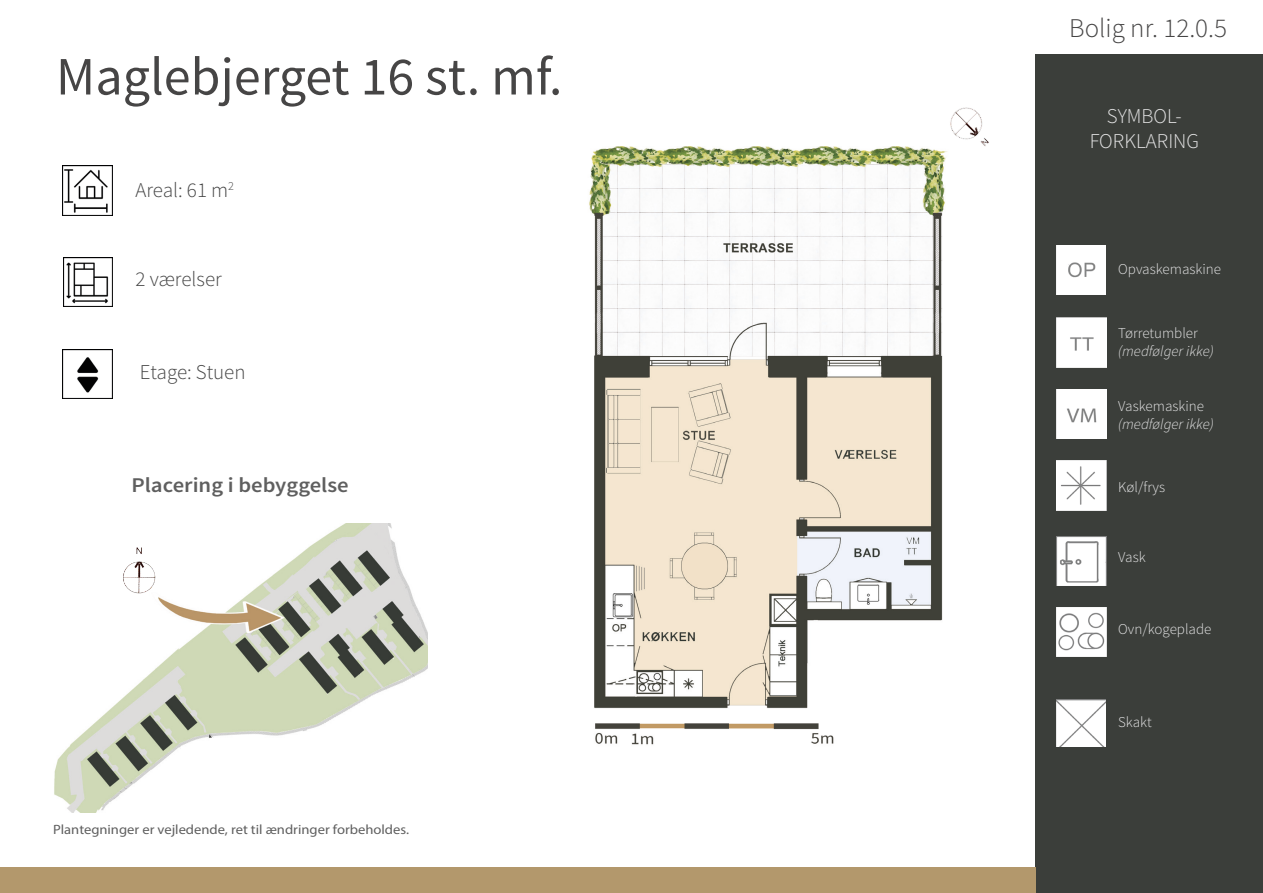
<style>
.page{position:relative;width:1263px;height:893px;background:#fff}
.page>*{position:absolute;margin:0;border:0;box-sizing:border-box;transform-origin:0 0}
.t1{font:54px "Source Sans Pro";color:#464545}
.t2{font:300 27px "Source Sans Pro";color:#464545}
.t3{font:300 21px "Source Sans Pro";color:#454545}
.t4{font:600 21px "Source Sans Pro";color:#5f5f5f;scale:1.08 1}
.t5{font:300 21px "Source Sans Pro";color:#e4e4e4}
.t6{font:300 15px "Source Sans Pro";color:#e4e4e4}
.t7{font:italic 300 15px "Source Sans Pro";color:#e4e4e4}
.t8{font:13.5px "Myriad Pro";color:#5f5f5f;scale:1.08 1}
</style>
<div class="page">
<img style="left:54px;top:523px;width:373px;height:289px">
<img style="left:62px;top:165px;width:50px;height:50px">
<img style="left:121px;top:545px;width:39px;height:68px">
<div style="left:1035px;top:54px;width:228px;height:839px;background:#3b3e3a"></div>
<img style="left:1057px;top:246px;width:49px;height:48px">
<div style="left:1057px;top:317px;width:50px;height:50px;background:#fff"></div>
<img style="left:1057px;top:389px;width:50px;height:50px">
<img style="left:1056px;top:461px;width:50px;height:49px">
<img style="left:1056px;top:536px;width:50px;height:49px">
<img style="left:1057px;top:608px;width:49px;height:49px">
<img style="left:1057px;top:700px;width:48px;height:46px">
<img style="left:64px;top:258px;width:49px;height:49px">
<img style="left:589px;top:147px;width:356px;height:598px">
<div style="left:0;top:867px;width:1035px;height:26px;background:#b3986c"></div>
<img style="left:925px;top:107px;width:64px;height:53px">
<img style="left:63px;top:349px;width:49px;height:49px">
<p class="t1" style="left:56px;top:43px;width:508px">Maglebjerget 16 st. mf.</p>
<p class="t3" style="left:136px;top:178px;width:100px">Areal: 61 m<sup>2</sup></p>
<p class="t3" style="left:136px;top:266px;width:88px">2 værelser</p>
<p class="t3" style="left:140px;top:359px;width:107px">Etage: Stuen</p>
<p class="t4" style="left:131px;top:472px;width:203px">Placering i bebyggelse</p>
<p class="t8" style="left:53px;top:821px;width:331px">Plantegninger er vejledende, ret til ændringer forbeholdes.</p>
<p class="t2" style="left:1069px;top:12px;width:159px">Bolig nr. 12.0.5</p>
<p class="t5" style="left:1107px;top:103px;width:76px">SYMBOL-</p>
<p class="t5" style="left:1090px;top:128px;width:111px">FORKLARING</p>
<p class="t6" style="left:1118px;top:260px;width:104px">Opvaskemaskine</p>
<p class="t6" style="left:1118px;top:324px;width:81px">Tørretumbler</p>
<p class="t7" style="left:1118px;top:342px;width:97px">(medfølger ikke)</p>
<p class="t6" style="left:1118px;top:397px;width:87px">Vaskemaskine</p>
<p class="t7" style="left:1118px;top:415px;width:97px">(medfølger ikke)</p>
<p class="t6" style="left:1118px;top:478px;width:48px">Køl/frys</p>
<p class="t6" style="left:1118px;top:548px;width:29px">Vask</p>
<p class="t6" style="left:1118px;top:620px;width:95px">Ovn/kogeplade</p>
<p class="t6" style="left:1118px;top:713px;width:35px">Skakt</p>
</div>
